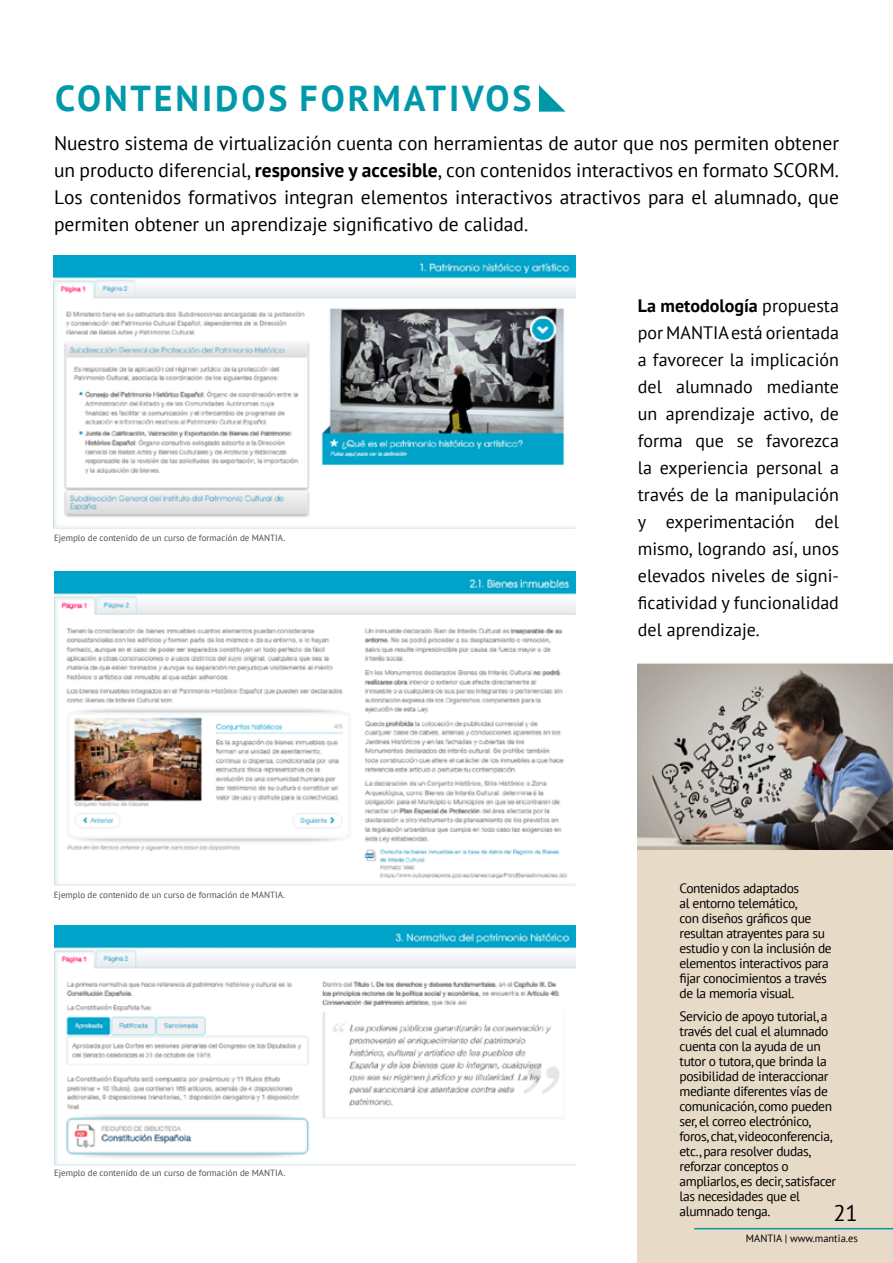
<style>
.page{position:relative;width:893px;height:1263px;background:#fff}
.page>*{position:absolute;margin:0;border:0;box-sizing:border-box;transform-origin:0 0}
.t1{font:700 36px "PT Sans";letter-spacing:.08em;color:#09a}
.t2{font:22.5px "PT Sans";color:#000}
.t3{font:19.5px/27px "PT Sans";color:#000;text-align:justify}
.t4{font:18px/27px "PT Sans";color:#000;text-align:justify}
.t5{font:13.5px/15px "PT Sans";letter-spacing:-.03em;color:#000}
.t6{font:10.5px "PT Sans";color:#000}
.t7{font:9px "PT Sans";color:#4d4d4d}
.s1{font-weight:700}
</style>
<div class="page">
<img style="left:54px;top:571px;width:522px;height:315px">
<img style="left:54px;top:925px;width:522px;height:240px">
<img style="left:54px;top:255px;width:522px;height:274px">
<div style="left:638px;top:663px;width:255px;height:600px;background:#e7dac6"></div>
<img style="left:638px;top:664px;width:255px;height:186px">
<svg style="left:539px;top:85px;width:27px;height:27px"></svg>
<hr style="left:694px;top:1228px;width:199px;height:1px;background:#09a">
<h1 class="t1" style="left:55px;top:74px;width:478px">CONTENIDOS FORMATIVOS</h1>
<p class="t3" style="left:54px;top:129px;width:786px">Nuestro sistema de virtualización cuenta con herramientas de autor que nos permiten obtener un producto diferencial, <span class="s1">responsive y accesible</span>, con contenidos interactivos en formato SCORM.<br>Los contenidos formativos integran elementos interactivos atractivos para el alumnado, que permiten obtener un aprendizaje significativo de calidad.</p>
<p class="t7" style="left:54px;top:532px;width:233px">Ejemplo de contenido de un curso de formación de MANTIA.</p>
<p class="t7" style="left:54px;top:889px;width:233px">Ejemplo de contenido de un curso de formación de MANTIA.</p>
<p class="t7" style="left:54px;top:1167px;width:233px">Ejemplo de contenido de un curso de formación de MANTIA.</p>
<p class="t4" style="left:638px;top:292px;width:203px"><span class="s1">La metodología</span> propuesta por MANTIA está orientada a favorecer la implicación del alumnado mediante un aprendizaje activo, de forma que se favorezca la experiencia personal a través de la manipulación y experimentación del mismo, logrando así, unos elevados niveles de signi&shy;ficatividad y funcionalidad del aprendizaje.</p>
<p class="t5" style="left:679px;top:880px;width:154px">Contenidos adaptados<br>al entorno telemático,<br>con diseños gráficos que resultan atrayentes para su estudio y con la inclusión de elementos interactivos para fijar conocimientos a través de la memoria visual.</p>
<p class="t5" style="left:679px;top:1009px;width:158px">Servicio de apoyo tutorial, a través del cual el alumnado cuenta con la ayuda de un tutor o tutora, que brinda la posibilidad de interaccionar mediante diferentes vías de comunicación, como pueden ser, el correo electrónico, foros, chat, videoconferencia, etc., para resolver dudas, reforzar conceptos o ampliarlos, es decir, satisfacer las necesidades que el alumnado tenga.</p>
<h2 class="t2" style="left:833px;top:1199px;width:26px">21</h2>
<p class="t6" style="left:746px;top:1231px;width:114px">MANTIA | www.mantia.es</p>
</div>
